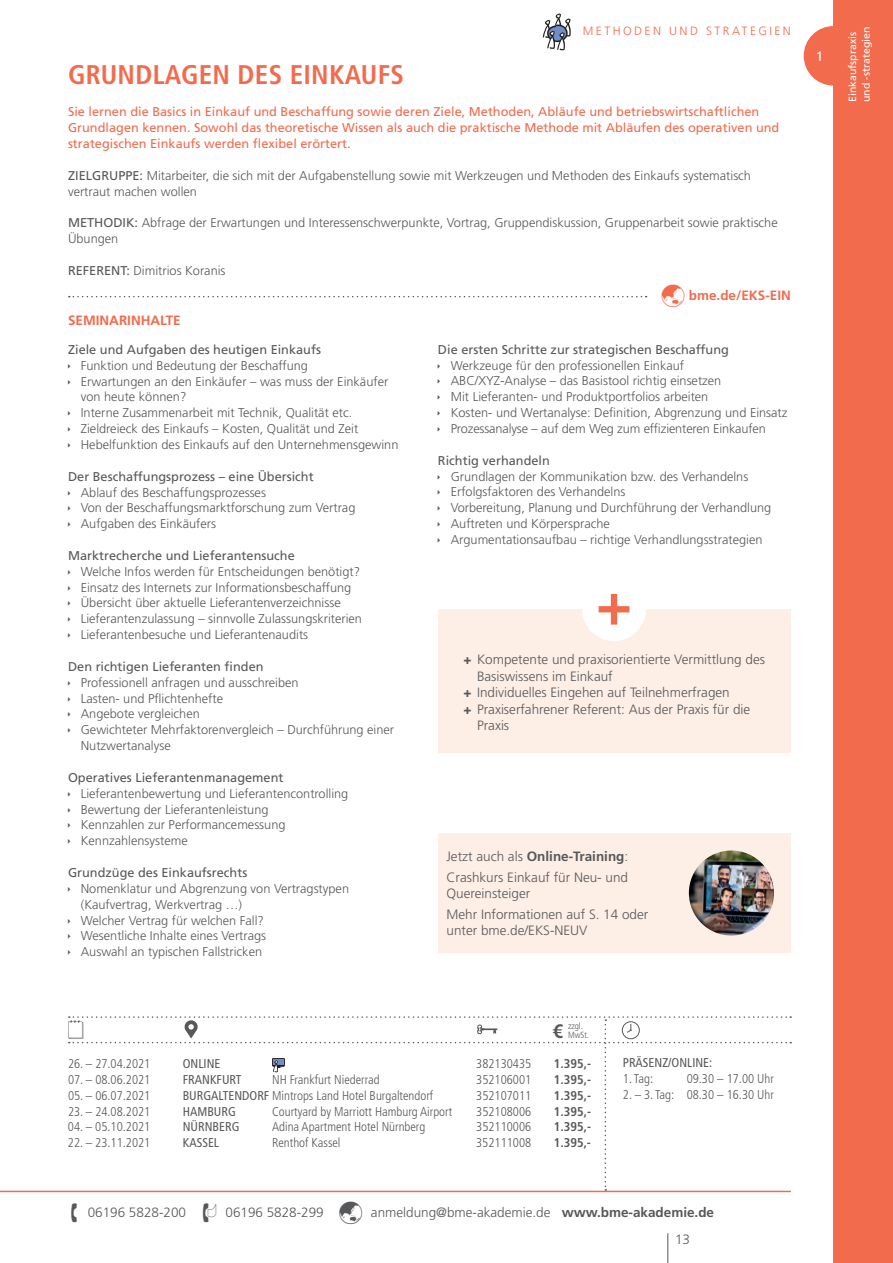
<style>
.page{position:relative;width:893px;height:1263px;background:#fff}
.page>*{position:absolute;margin:0;border:0;box-sizing:border-box;transform-origin:0 0}
.t1{font:700 condensed 27px "Frutiger LT Std";letter-spacing:.01em;color:#f26b4d}
.t2{font:700 condensed 19.5px "Frutiger LT Std";color:#57585a}
.t3{font:300 13.5px/20.7px "Frutiger LT Std";color:#57585a}
.t4{font:700 13.5px "Frutiger LT Std";color:#f26b4d}
.t5{font:13.5px "Frutiger LT Std";color:#fff}
.t6{font:300 12.75px/15.8px "Frutiger LT Std";color:#57585a}
.t7{font:300 condensed 12.75px "Frutiger LT Std";color:#57585a}
.t8{font:12.75px "Frutiger LT Std";color:#57585a}
.t9{font:12.75px/15.8px "Frutiger LT Std";color:#f26b4d}
.t10{font:condensed 12.75px "Frutiger LT Std";color:#57585a}
.t11{font:700 condensed 12.75px "Frutiger LT Std";color:#57585a}
.t12{font:300 12px "Frutiger LT Std";letter-spacing:.2em;color:#f26b4d}
.t13{font:10.5px/13.5px "Frutiger LT Std";color:#fff}
.t14{font:300 condensed 9px/9px "Frutiger LT Std";color:#57585a}
.s1{font-weight:400}
.s2{font-weight:900}
.s3{font-weight:700}
</style>
<div class="page">
<hr style="left:0;top:1191px;width:791px;height:1px;background:#f26b4d">
<hr style="left:667px;top:1233px;width:1px;height:30px;background:#57585a">
<div style="left:804px;top:26px;width:59px;height:60px;background:#f26b4d;border-radius:50%"></div>
<div style="left:833px;top:0;width:60px;height:1263px;background:#f26b4d"></div>
<svg style="left:69px;top:296px;width:578px;height:1px"></svg>
<div style="left:438px;top:609px;width:353px;height:144px;background:#fdeee6"></div>
<div style="left:582px;top:577px;width:64px;height:64px;background:#fff;border-radius:50%"></div>
<svg style="left:599px;top:594px;width:30px;height:31px"></svg>
<svg style="left:68px;top:1016px;width:723px;height:175px"></svg>
<svg style="left:543px;top:13px;width:28px;height:37px"></svg>
<div style="left:438px;top:833px;width:353px;height:119px;background:#fdeee6"></div>
<img style="left:689px;top:850px;width:85px;height:85px;border-radius:43px">
<p class="t12" style="left:583px;top:24px;width:210px">METHODEN UND STRATEGIEN</p>
<h1 class="t1" style="left:68px;top:59px;width:337px">GRUNDLAGEN DES EINKAUFS</h1>
<p class="t9" style="left:68px;top:104px;width:713px">Sie lernen die Basics in Einkauf und Beschaffung sowie deren Ziele, Methoden, Abläufe und betriebswirtschaftlichen<br>Grundlagen kennen. Sowohl das theoretische Wissen als auch die praktische Methode mit Abläufen des operativen und strategischen Einkaufs werden flexibel erörtert.</p>
<p class="t6" style="left:68px;top:168px;width:684px"><span class="s1">ZIELGRUPPE:</span> Mitarbeiter, die sich mit der Aufgabenstellung sowie mit Werkzeugen und Methoden des Einkaufs systematisch vertraut machen wollen</p>
<p class="t6" style="left:68px;top:215px;width:711px"><span class="s1">METHODIK:</span> Abfrage der Erwartungen und Interessenschwerpunkte, Vortrag, Gruppendiskussion, Gruppenarbeit sowie praktische<br>Übungen</p>
<p class="t6" style="left:68px;top:262px;width:159px"><span class="s1">REFERENT:</span> Dimitrios Koranis</p>
<p class="t4" style="left:689px;top:287px;width:104px">bme.de/EKS-EIN</p>
<p class="t4" style="left:68px;top:312px;width:114px">SEMINARINHALTE</p>
<p class="t8" style="left:68px;top:342px;width:254px">Ziele und Aufgaben des heutigen Einkaufs</p>
<p class="t6" style="left:81px;top:358px;width:319px">Funktion und Bedeutung der Beschaffung<br>Erwartungen an den Einkäufer – was muss der Einkäufer von heute können?<br>Interne Zusammenarbeit mit Technik, Qualität etc.<br>Zieldreieck des Einkaufs – Kosten, Qualität und Zeit Hebelfunktion des Einkaufs auf den Unternehmensgewinn</p>
<p class="t8" style="left:68px;top:469px;width:247px">Der Beschaffungsprozess – eine Übersicht</p>
<p class="t6" style="left:81px;top:484px;width:276px">Ablauf des Beschaffungsprozesses<br>Von der Beschaffungsmarktforschung zum Vertrag<br>Aufgaben des Einkäufers</p>
<p class="t8" style="left:68px;top:548px;width:228px">Marktrecherche und Lieferantensuche</p>
<p class="t6" style="left:81px;top:564px;width:283px">Welche Infos werden für Entscheidungen benötigt?<br>Einsatz des Internets zur Informationsbeschaffung Übersicht über aktuelle Lieferantenverzeichnisse Lieferantenzulassung – sinnvolle Zulassungskriterien Lieferantenbesuche und Lieferantenaudits</p>
<p class="t8" style="left:68px;top:659px;width:197px">Den richtigen Lieferanten finden</p>
<p class="t6" style="left:81px;top:675px;width:315px">Professionell anfragen und ausschreiben<br>Lasten- und Pflichtenhefte<br>Angebote vergleichen<br>Gewichteter Mehrfaktorenvergleich – Durchführung einer Nutzwertanalyse</p>
<p class="t8" style="left:68px;top:770px;width:217px">Operatives Lieferantenmanagement</p>
<p class="t6" style="left:81px;top:786px;width:269px">Lieferantenbewertung und Lieferantencontrolling Bewertung der Lieferantenleistung<br>Kennzahlen zur Performancemessung Kennzahlensysteme</p>
<p class="t8" style="left:68px;top:865px;width:181px">Grundzüge des Einkaufsrechts</p>
<p class="t6" style="left:81px;top:881px;width:270px">Nomenklatur und Abgrenzung von Vertragstypen (Kaufvertrag, Werkvertrag …)<br>Welcher Vertrag für welchen Fall?<br>Wesentliche Inhalte eines Vertrags<br>Auswahl an typischen Fallstricken</p>
<p class="t8" style="left:438px;top:342px;width:292px">Die ersten Schritte zur strategischen Beschaffung</p>
<p class="t6" style="left:451px;top:358px;width:338px">Werkzeuge für den professionellen Einkauf<br>ABC/XYZ-Analyse – das Basistool richtig einsetzen<br>Mit Lieferanten- und Produktportfolios arbeiten<br>Kosten- und Wertanalyse: Definition, Abgrenzung und Einsatz Prozessanalyse – auf dem Weg zum effizienteren Einkaufen</p>
<p class="t8" style="left:438px;top:453px;width:113px">Richtig verhandeln</p>
<p class="t6" style="left:451px;top:468px;width:322px">Grundlagen der Kommunikation bzw. des Verhandelns Erfolgsfaktoren des Verhandelns<br>Vorbereitung, Planung und Durchführung der Verhandlung Auftreten und Körpersprache<br>Argumentationsaufbau – richtige Verhandlungsstrategien</p>
<p class="t3" style="left:463px;top:649px;width:303px"><span class="s2">+</span> Kompetente und praxisorientierte Vermittlung des</p>
<p class="t3" style="left:477px;top:666px;width:137px">Basiswissens im Einkauf</p>
<p class="t3" style="left:463px;top:682px;width:268px"><span class="s2">+</span> Individuelles Eingehen auf Teilnehmerfragen</p>
<p class="t3" style="left:463px;top:699px;width:288px"><span class="s2">+</span> Praxiserfahrener Referent: Aus der Praxis für die</p>
<p class="t3" style="left:477px;top:715px;width:34px">Praxis</p>
<p class="t3" style="left:446px;top:846px;width:183px">Jetzt auch als <span class="s3">Online-Training</span>:<br>Crashkurs Einkauf für Neu- und</p>
<p class="t3" style="left:446px;top:883px;width:203px">Quereinsteiger<br>Mehr Informationen auf S. 14 oder</p>
<p class="t3" style="left:446px;top:920px;width:143px">unter bme.de/EKS-NEUV</p>
<h2 class="t2" style="left:553px;top:1019px;width:12px">€</h2>
<p class="t14" style="left:568px;top:1021px;width:22px">zzgl.<br>MwSt.</p>
<p class="t7" style="left:68px;top:1057px;width:84px">26. – 27.04.2021</p>
<p class="t10" style="left:183px;top:1056px;width:39px">ONLINE</p>
<p class="t7" style="left:476px;top:1057px;width:57px">382130435</p>
<p class="t11" style="left:554px;top:1056px;width:39px">1.395,-</p>
<p class="t7" style="left:68px;top:1072px;width:84px">07. – 08.06.2021</p>
<p class="t10" style="left:183px;top:1072px;width:60px">FRANKFURT</p>
<p class="t7" style="left:272px;top:1072px;width:109px">NH Frankfurt Niederrad</p>
<p class="t7" style="left:476px;top:1072px;width:57px">352106001</p>
<p class="t11" style="left:554px;top:1072px;width:39px">1.395,-</p>
<p class="t7" style="left:68px;top:1088px;width:84px">05. – 06.07.2021</p>
<p class="t7" style="left:183px;top:1088px;width:252px"><span class="s1">BURGALTENDORF</span> Mintrops Land Hotel Burgaltendorf</p>
<p class="t7" style="left:476px;top:1088px;width:57px">352107011</p>
<p class="t11" style="left:554px;top:1088px;width:39px">1.395,-</p>
<p class="t7" style="left:68px;top:1104px;width:84px">23. – 24.08.2021</p>
<p class="t10" style="left:183px;top:1104px;width:55px">HAMBURG</p>
<p class="t7" style="left:272px;top:1104px;width:182px">Courtyard by Marriott Hamburg Airport</p>
<p class="t7" style="left:476px;top:1104px;width:57px">352108006</p>
<p class="t11" style="left:554px;top:1103px;width:39px">1.395,-</p>
<p class="t7" style="left:68px;top:1120px;width:84px">04. – 05.10.2021</p>
<p class="t10" style="left:183px;top:1119px;width:58px">NÜRNBERG</p>
<p class="t7" style="left:272px;top:1120px;width:155px">Adina Apartment Hotel Nürnberg</p>
<p class="t7" style="left:476px;top:1120px;width:57px">352110006</p>
<p class="t11" style="left:554px;top:1119px;width:39px">1.395,-</p>
<p class="t7" style="left:68px;top:1135px;width:84px">22. – 23.11.2021</p>
<p class="t10" style="left:183px;top:1135px;width:38px">KASSEL</p>
<p class="t7" style="left:272px;top:1135px;width:70px">Renthof Kassel</p>
<p class="t7" style="left:476px;top:1135px;width:57px">352111008</p>
<p class="t11" style="left:554px;top:1135px;width:39px">1.395,-</p>
<p class="t10" style="left:623px;top:1055px;width:91px">PRÄSENZ/ONLINE:</p>
<p class="t7" style="left:623px;top:1071px;width:32px">1. Tag:</p>
<p class="t7" style="left:687px;top:1071px;width:89px">09.30 – 17.00 Uhr</p>
<p class="t7" style="left:623px;top:1087px;width:153px">2. – 3. Tag: 08.30 – 16.30 Uhr</p>
<p class="t3" style="left:88px;top:1202px;width:100px">06196 5828-200</p>
<p class="t3" style="left:225px;top:1202px;width:100px">06196 5828-299</p>
<p class="t3" style="left:675px;top:1198px;width:41px;line-height:27px;text-indent:-304px">anmeldung@bme-akademie.de <span class="s3">www.bme-akademie.de<br></span>13</p>
<p class="t5" style="left:816px;top:49px;width:9px">1</p>
<p class="t13" style="left:846px;top:102px;width:77px;rotate:-90deg">Einkaufspraxis und -strategien</p>
</div>
